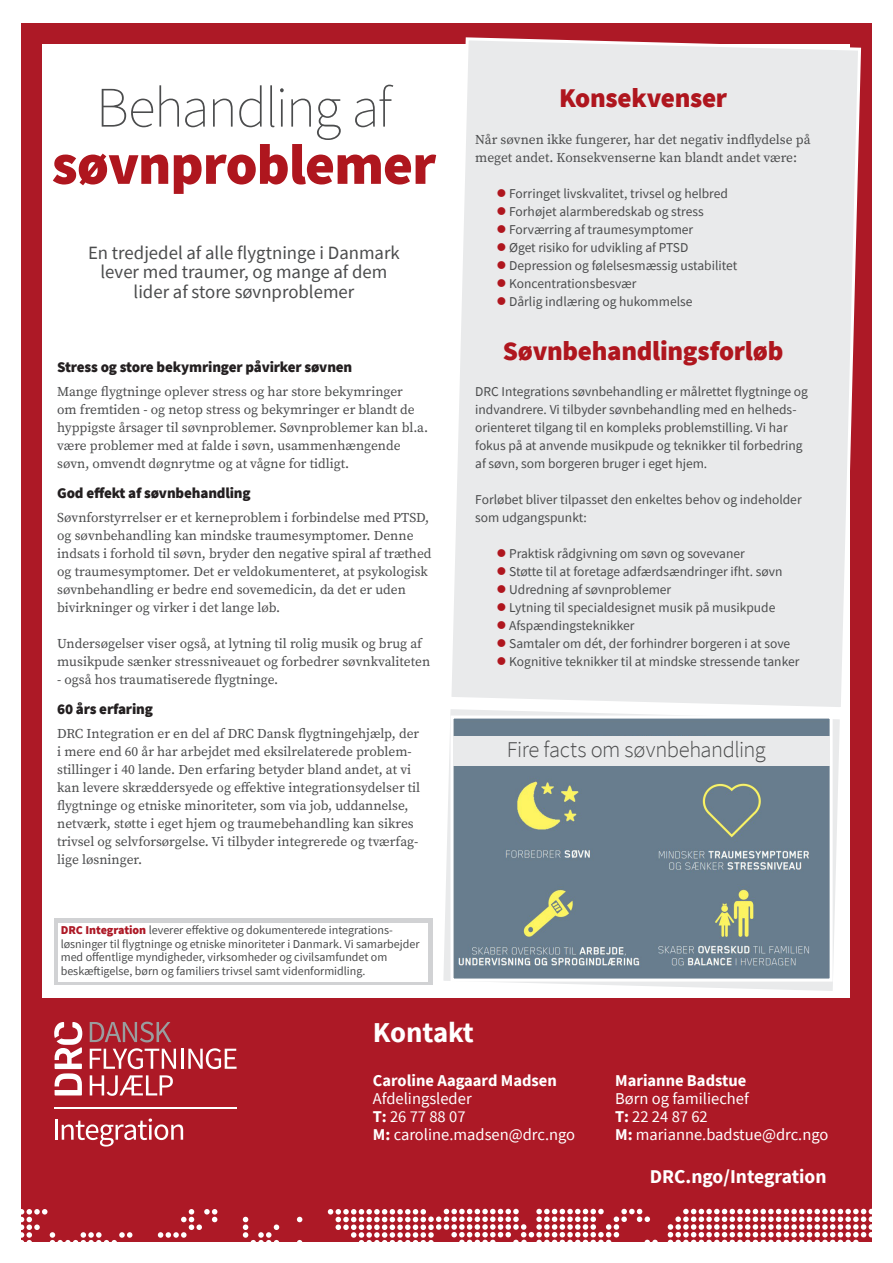
<style>
.page{position:relative;width:893px;height:1263px;background:#fff}
.page>*{position:absolute;margin:0;border:0;box-sizing:border-box;transform-origin:0 0}
.Note_rubrik{font:900 57.15px/57.2px "Source Sans Pro";letter-spacing:-.015em;color:#af161e;text-align:center}
.Underrubrik{font:700 28.8px "Source Sans Pro";letter-spacing:-.01em;color:#fff}
.Note_rubrik-2{font:900 27px "Source Sans Pro";letter-spacing:-.01em;color:#af161e}
.Note_rubrik-3{font:300 22.5px "Source Sans Pro";letter-spacing:-.015em;color:#4b4c4d}
.Brødtekst{font:700 19.5px "Source Sans Pro";color:#fff}
.Underrubrik-2{font:18.75px/19.5px "Source Sans Pro";color:#4b4c4d;text-align:center}
.Afsnitsformat_1{font:16.5px "Source Sans Pro";color:#fff}
.Afsnitsformat_1-2{font:700 16.5px "Source Sans Pro";color:#fff}
.Mellemrubrik{font:900 15px "Source Sans Pro";letter-spacing:-.01em;color:#231f20}
.Brødtekst-2{font:13.5px/18px "Source Serif Pro";color:#4b4c4d}
.Brødtekst-3{font:13.5px/18px "Source Sans Pro";color:#4b4c4d}
.Afsnitsformat_1-3{font:12px/13.5px "Source Sans Pro";color:#4b4c4d}
.s1{font-weight:200;color:#4b4c4d}
.s2{color:#af161e}
.s3{font-weight:900;color:#ad1926}
.s4{font-weight:700}
</style>
<div class="page">
<div style="left:21px;top:23px;width:851px;height:1219px;background:#ad1926"></div>
<div style="left:43px;top:45px;width:807px;height:953px;background:#fff"></div>
<svg style="left:447px;top:37px;width:415px;height:667px;background:#e8e5e6"></svg>
<div style="left:54px;top:918px;width:379px;height:67px;background:#d1d2d4"></div>
<div style="left:58px;top:923px;width:370px;height:58px;background:#fff"></div>
<svg style="left:158px;top:1209px;width:59px;height:29px"></svg>
<svg style="left:243px;top:1217px;width:36px;height:25px"></svg>
<svg style="left:297px;top:1217px;width:5px;height:5px"></svg>
<svg style="left:21px;top:1209px;width:111px;height:33px"></svg>
<svg style="left:328px;top:1209px;width:544px;height:33px"></svg>
<svg style="left:443px;top:704px;width:398px;height:287px"></svg>
<img style="left:454px;top:719px;width:375px;height:258px">
<div style="left:450px;top:715px;width:383px;height:266px;border:3px solid #fff"></div>
<div style="left:453px;top:736px;width:377px;height:29px;background:#e9eaeb"></div>
<svg style="left:90px;top:1021px;width:81px;height:21px"></svg>
<svg style="left:90px;top:1048px;width:86px;height:21px"></svg>
<hr style="left:181px;top:1049px;width:2px;height:20px;background:#fff">
<svg style="left:188px;top:1048px;width:49px;height:21px"></svg>
<svg style="left:90px;top:1075px;width:83px;height:21px"></svg>
<svg style="left:54px;top:1022px;width:28px;height:73px"></svg>
<hr style="left:55px;top:1107px;width:182px;height:1px;background:#fff">
<hr style="left:55px;top:1119px;width:2px;height:21px;background:#fff">
<svg style="left:62px;top:1118px;width:121px;height:28px"></svg>
<p class="Note_rubrik" style="left:52px;top:78px;width:386px"><span class="s1">Behandling af </span>søvnproblemer</p>
<p class="Note_rubrik-2" style="left:559px;top:80px;width:170px">Konsekvenser</p>
<p class="Brødtekst-2" style="left:475px;top:130px;width:337px">Når søvnen ikke fungerer, har det negativ indflydelse på meget andet. Konsekvenserne kan blandt andet være:</p>
<p class="Brødtekst-3" style="left:496px;top:184px;width:233px"><span class="s2">●</span> Forringet livskvalitet, trivsel og helbred</p>
<p class="Brødtekst-3" style="left:496px;top:202px;width:209px"><span class="s2">●</span> Forhøjet alarmberedskab og stress</p>
<p class="Brødtekst-3" style="left:496px;top:220px;width:198px"><span class="s2">●</span> Forværring af traumesymptomer</p>
<p class="Brødtekst-3" style="left:496px;top:238px;width:193px"><span class="s2">●</span> Øget risiko for udvikling af PTSD</p>
<p class="Brødtekst-3" style="left:496px;top:256px;width:242px"><span class="s2">●</span> Depression og følelsesmæssig ustabilitet</p>
<p class="Brødtekst-3" style="left:496px;top:274px;width:142px"><span class="s2">●</span> Koncentrationsbesvær</p>
<p class="Brødtekst-3" style="left:496px;top:292px;width:198px"><span class="s2">●</span> Dårlig indlæring og hukommelse</p>
<p class="Note_rubrik-2" style="left:503px;top:332px;width:282px">Søvnbehandlingsforløb</p>
<p class="Brødtekst-3" style="left:475px;top:382px;width:334px">DRC Integrations søvnbehandling er målrettet flygtninge og indvandrere. Vi tilbyder søvnbehandling med en helheds&shy;orienteret tilgang til en kompleks problemstilling. Vi har fokus på at anvende musikpude og teknikker til forbedring af søvn, som borgeren bruger i eget hjem.</p>
<p class="Brødtekst-3" style="left:475px;top:490px;width:328px">Forløbet bliver tilpasset den enkeltes behov og indeholder som udgangspunkt:</p>
<p class="Brødtekst-3" style="left:496px;top:544px;width:250px"><span class="s2">●</span> Praktisk rådgivning om søvn og sovevaner</p>
<p class="Brødtekst-3" style="left:496px;top:562px;width:288px"><span class="s2">●</span> Støtte til at foretage adfærdsændringer ifht. søvn</p>
<p class="Brødtekst-3" style="left:496px;top:580px;width:176px"><span class="s2">●</span> Udredning af søvnproblemer</p>
<p class="Brødtekst-3" style="left:496px;top:598px;width:280px"><span class="s2">●</span> Lytning til specialdesignet musik på musikpude</p>
<p class="Brødtekst-3" style="left:496px;top:616px;width:140px"><span class="s2">●</span> Afspændingsteknikker</p>
<p class="Brødtekst-3" style="left:496px;top:634px;width:295px"><span class="s2">●</span> Samtaler om dét, der forhindrer borgeren i at sove</p>
<p class="Brødtekst-3" style="left:496px;top:652px;width:304px"><span class="s2">●</span> Kognitive teknikker til at mindske stressende tanker</p>
<p class="Underrubrik-2" style="left:88px;top:242px;width:313px">En tredjedel af alle flygtninge i Danmark lever med traumer, og mange af dem lider af store søvnproblemer</p>
<p class="Mellemrubrik" style="left:57px;top:357px;width:297px">Stress og store bekymringer påvirker søvnen</p>
<p class="Brødtekst-2" style="left:57px;top:382px;width:372px">Mange flygtninge oplever stress og har store bekymringer<br>om fremtiden - og netop stress og bekymringer er blandt de hyppigste årsager til søvnproblemer. Søvnproblemer kan bl.a. være problemer med at falde i søvn, usammenhængende søvn, omvendt døgnrytme og at vågne for tidligt.</p>
<p class="Mellemrubrik" style="left:57px;top:483px;width:195px">God effekt af søvnbehandling</p>
<p class="Brødtekst-2" style="left:57px;top:508px;width:376px">Søvnforstyrrelser er et kerneproblem i forbindelse med PTSD, og søvnbehandling kan mindske traumesymptomer. Denne indsats i forhold til søvn, bryder den negative spiral af træthed og traumesymptomer. Det er veldokumenteret, at psykologisk søvnbehandling er bedre end sovemedicin, da det er uden bivirkninger og virker i det lange løb.</p>
<p class="Brødtekst-2" style="left:57px;top:634px;width:375px">Undersøgelser viser også, at lytning til rolig musik og brug af musikpude sænker stressniveauet og forbedrer søvnkvaliteten</p>
<p class="Brødtekst-2" style="left:57px;top:670px;width:223px">- også hos traumatiserede flygtninge.</p>
<p class="Mellemrubrik" style="left:57px;top:699px;width:97px">60 års erfaring</p>
<p class="Brødtekst-2" style="left:57px;top:724px;width:365px">DRC Integration er en del af DRC Dansk flygtningehjælp, der i mere end 60 år har arbejdet med eksilrelaterede problem&shy;stillinger i 40 lande. Den erfaring betyder bland andet, at vi kan levere skræddersyede og effektive integrationsydelser til flygtninge og etniske minoriteter, som via job, uddannelse, netværk, støtte i eget hjem og traumebehandling kan sikres trivsel og selvforsørgelse. Vi tilbyder integrerede og tværfag&shy;lige løsninger.</p>
<p class="Note_rubrik-3" style="left:507px;top:736px;width:261px">Fire facts om søvnbehandling</p>
<p class="Afsnitsformat_1-3" style="left:61px;top:923px;width:360px"><span class="s3">DRC Integration</span> leverer effektive og dokumenterede integrations&shy;løsninger til flygtninge og etniske minoriteter i Danmark. Vi samarbejder med offentlige myndigheder, virksomheder og civilsamfundet om beskæftigelse, børn og familiers trivsel samt videnformidling.</p>
<p class="Underrubrik" style="left:373px;top:1013px;width:103px">Kontakt</p>
<p class="Afsnitsformat_1-2" style="left:373px;top:1069px;width:185px">Caroline Aagaard Madsen</p>
<p class="Afsnitsformat_1" style="left:373px;top:1088px;width:100px">Afdelingsleder</p>
<p class="Afsnitsformat_1" style="left:373px;top:1106px;width:94px"><span class="s4">T:</span> 26 77 88 07</p>
<p class="Afsnitsformat_1" style="left:373px;top:1124px;width:204px"><span class="s4">M:</span> caroline.madsen@drc.ngo</p>
<p class="Afsnitsformat_1-2" style="left:615px;top:1069px;width:133px">Marianne Badstue</p>
<p class="Afsnitsformat_1" style="left:615px;top:1088px;width:135px">Børn og familiechef</p>
<p class="Afsnitsformat_1" style="left:615px;top:1106px;width:94px"><span class="s4">T:</span> 22 24 87 62</p>
<p class="Afsnitsformat_1" style="left:615px;top:1124px;width:215px"><span class="s4">M:</span> marianne.badstue@drc.ngo</p>
<p class="Brødtekst" style="left:650px;top:1163px;width:178px">DRC.ngo/Integration</p>
</div>
